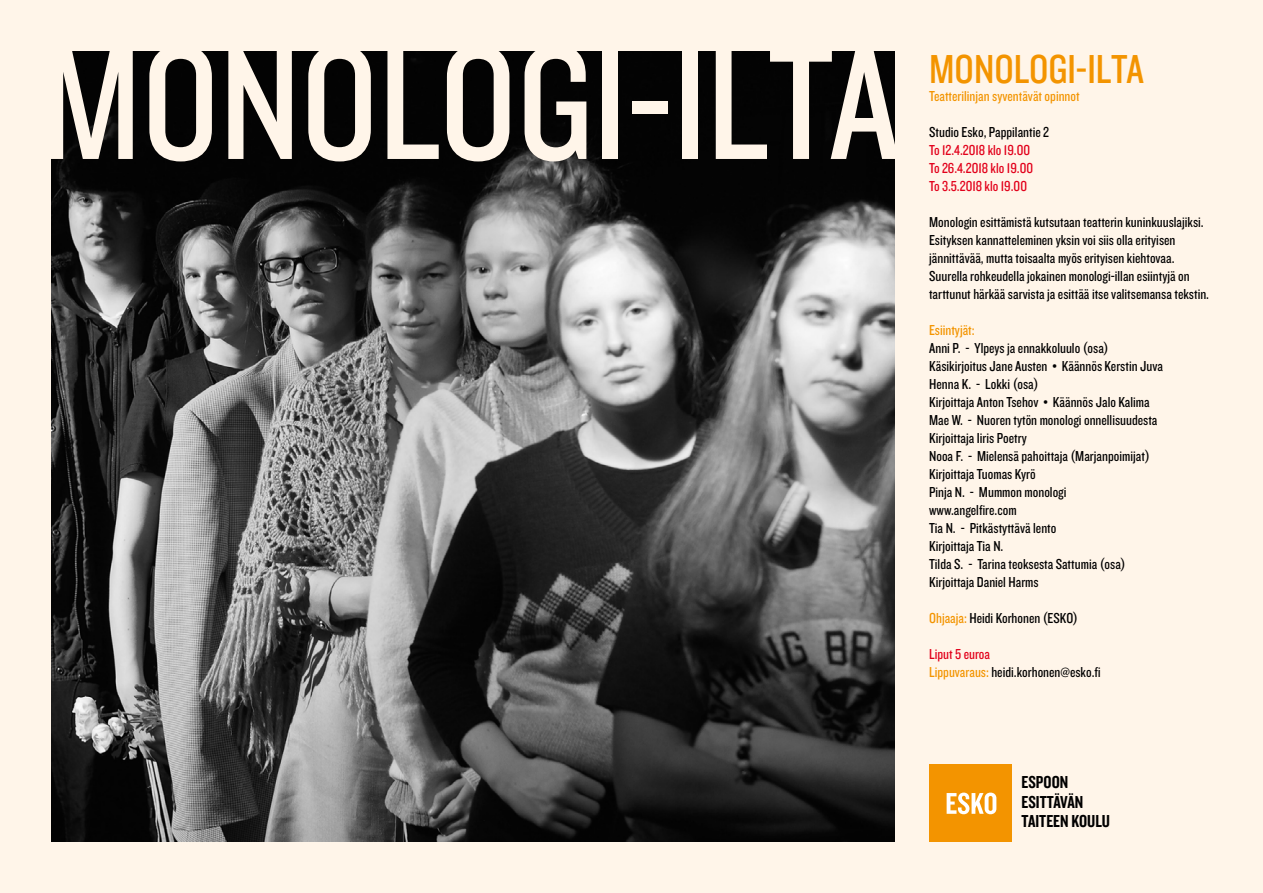
<style>
.page{position:relative;width:1263px;height:893px;background:#fff5e9}
.page>*{position:absolute;margin:0;border:0;box-sizing:border-box;transform-origin:0 0}
.t1{font:168px "Knockout HTF29 Junior Liteweight";color:#fff5e9}
.t2{font:42px "Knockout HTF29 Junior Liteweight";color:#f39400}
.t3{font:18px/19.5px "Knockout HTF49 Liteweight";color:#000}
.t4{font:15px/18px "Knockout HTF29 Junior Liteweight";color:#000}
.t5{font:15px/18px "Knockout HTF29 Junior Liteweight";color:#e2001a}
.t6{font:15px "Knockout HTF29 Junior Liteweight";color:#f39400}
.s1{color:#f39400}
.s2{color:#e2001a}
</style>
<div class="page">
<img style="left:52px;top:52px;width:843px;height:790px">
<div style="left:929px;top:765px;width:83px;height:77px;background:#f39400"></div>
<svg style="left:947px;top:793px;width:49px;height:21px"></svg>
<h1 class="t1" style="left:40px;top:18px;width:861px">MONOLOGI-ILTA</h1>
<h2 class="t2" style="left:929px;top:48px;width:216px">MONOLOGI-ILTA</h2>
<p class="t6" style="left:929px;top:89px;width:152px">Teatterilinjan syventävät opinnot</p>
<p class="t4" style="left:929px;top:124px;width:122px">Studio Esko, Pappilantie 2</p>
<p class="t5" style="left:929px;top:142px;width:105px">To 12.4.2018 klo 19.00<br>To 26.4.2018 klo 19.00<br>To 3.5.2018 klo 19.00</p>
<p class="t4" style="left:929px;top:214px;width:281px">Monologin esittämistä kutsutaan teatterin kuninkuuslajiksi.<br>Esityksen kannatteleminen yksin voi siis olla erityisen jännittävää, mutta toisaalta myös erityisen kiehtovaa.<br>Suurella rohkeudella jokainen monologi-illan esiintyjä on tarttunut härkää sarvista ja esittää itse valitsemansa tekstin.</p>
<p class="t6" style="left:929px;top:323px;width:47px">Esiintyjät:</p>
<p class="t4" style="left:929px;top:340px;width:235px">Anni P. - Ylpeys ja ennakkoluulo (osa)<br>Käsikirjoitus Jane Austen • Käännös Kerstin Juva Henna K. - Lokki (osa)<br>Kirjoittaja Anton Tsehov • Käännös Jalo Kalima Mae W. - Nuoren tytön monologi onnellisuudesta Kirjoittaja Iiris Poetry<br>Nooa F. - Mielensä pahoittaja (Marjanpoimijat)<br>Kirjoittaja Tuomas Kyrö<br>Pinja N. - Mummon monologi<br>www.angelfire.com<br>Tia N. - Pitkästyttävä lento<br>Kirjoittaja Tia N.<br>Tilda S. - Tarina teoksesta Sattumia (osa)<br>Kirjoittaja Daniel Harms</p>
<p class="t4" style="left:929px;top:610px;width:150px"><span class="s1">Ohjaaja:</span> Heidi Korhonen (ESKO)</p>
<p class="t4" style="left:929px;top:646px;width:173px"><span class="s2">Liput 5 euroa<br></span><span class="s1">Lippuvaraus:</span> heidi.korhonen@esko.fi</p>
<p class="t3" style="left:1021px;top:773px;width:90px">ESPOON<br>ESITTÄVÄN<br>TAITEEN KOULU</p>
</div>
